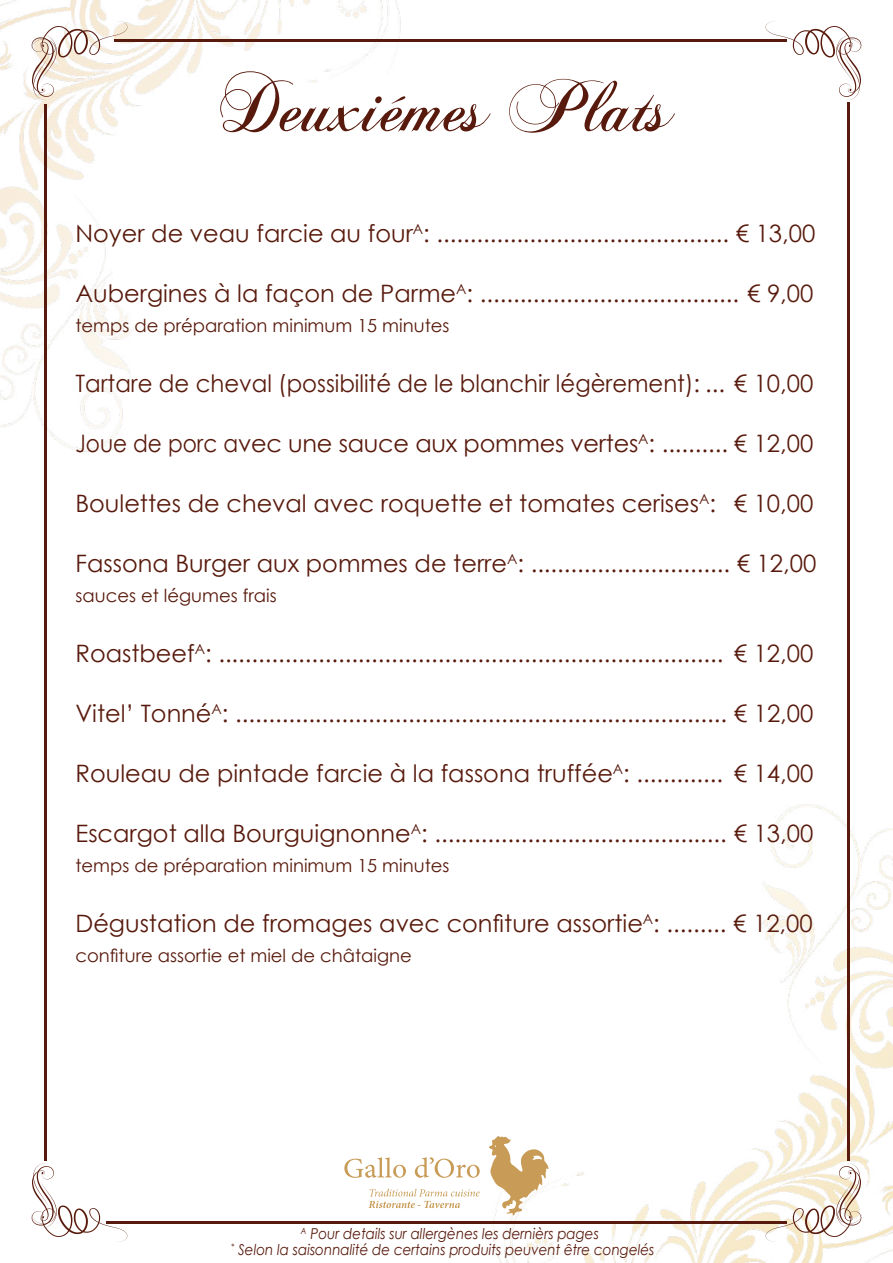
<style>
.page{position:relative;width:893px;height:1263px;background:#fff}
.page>*{position:absolute;margin:0;border:0;box-sizing:border-box;transform-origin:0 0}
.t1{font:75px "Chopin Script";color:#581a0c}
.t2{font:24px "Century Gothic";color:#581a0c}
.t3{font:24px "Century Gothic";color:#581a0c;scale:.95 1}
.t4{font:24px "Century Gothic";color:#581a0c;scale:.9 1}
.t5{font:18px "Century Gothic";color:#581a0c}
.t6{font:italic 15px/15.9px "Century Gothic";color:#581a0c;scale:.9 1}
</style>
<div class="page">
<img style="left:0;top:0;width:893px;height:1263px">
<hr style="left:44px;top:104px;width:2px;height:1057px;background:#581a0c">
<hr style="left:114px;top:39px;width:672px;height:3px;background:#581a0c">
<hr style="left:847px;top:102px;width:3px;height:1058px;background:#581a0c">
<hr style="left:106px;top:1221px;width:680px;height:3px;background:#581a0c">
<svg style="left:31px;top:21px;width:96px;height:79px"></svg>
<svg style="left:766px;top:21px;width:96px;height:79px"></svg>
<svg style="left:766px;top:1163px;width:96px;height:79px"></svg>
<svg style="left:31px;top:1163px;width:96px;height:79px"></svg>
<svg style="left:344px;top:1157px;width:62px;height:21px"></svg>
<svg style="left:415px;top:1157px;width:65px;height:21px"></svg>
<svg style="left:369px;top:1189px;width:111px;height:19px"></svg>
<svg style="left:489px;top:1136px;width:60px;height:79px"></svg>
<h1 class="t1" style="left:220px;top:60px;width:455px">Deuxiémes Plats</h1>
<p class="t2" style="left:75px;top:216px;width:741px">Noyer de veau farcie au four<sup>A</sup>: ............................................ € 13,00</p>
<p class="t2" style="left:75px;top:276px;width:739px">Aubergines à la façon de Parme<sup>A</sup>: ....................................... € 9,00</p>
<p class="t5" style="left:75px;top:313px;width:375px">temps de préparation minimum 15 minutes</p>
<p class="t3" style="left:75px;top:366px;width:778px">Tartare de cheval (possibilité de le blanchir légèrement): ... € 10,00</p>
<p class="t4" style="left:75px;top:426px;width:821px">Joue de porc avec une sauce aux pommes vertes<sup>A</sup>: .......... € 12,00</p>
<p class="t2" style="left:75px;top:486px;width:739px">Boulettes de cheval avec roquette et tomates cerises<sup>A</sup>: € 10,00</p>
<p class="t2" style="left:75px;top:546px;width:742px">Fassona Burger aux pommes de terre<sup>A</sup>: .............................. € 12,00</p>
<p class="t5" style="left:75px;top:583px;width:203px">sauces et légumes frais</p>
<p class="t2" style="left:75px;top:636px;width:739px">Roastbeef<sup>A</sup>: ............................................................................ € 12,00</p>
<p class="t2" style="left:75px;top:696px;width:739px">Vitel’ Tonné<sup>A</sup>: .......................................................................... € 12,00</p>
<p class="t2" style="left:75px;top:756px;width:739px">Rouleau de pintade farcie à la fassona truffée<sup>A</sup>: ............. € 14,00</p>
<p class="t2" style="left:75px;top:816px;width:739px">Escargot alla Bourguignonne<sup>A</sup>: ............................................ € 13,00</p>
<p class="t5" style="left:75px;top:853px;width:375px">temps de préparation minimum 15 minutes</p>
<p class="t2" style="left:75px;top:906px;width:739px">Dégustation de fromages avec confiture assortie<sup>A</sup>: ......... € 12,00</p>
<p class="t5" style="left:75px;top:943px;width:338px">confiture assortie et miel de châtaigne</p>
<p class="t6" style="left:231px;top:1225px;width:472px;text-indent:70px"><sup>A</sup> Pour details sur allergènes les dernièrs pages<br><sup>*</sup> Selon la saisonnalité de certains produits peuvent être congelés</p>
</div>
